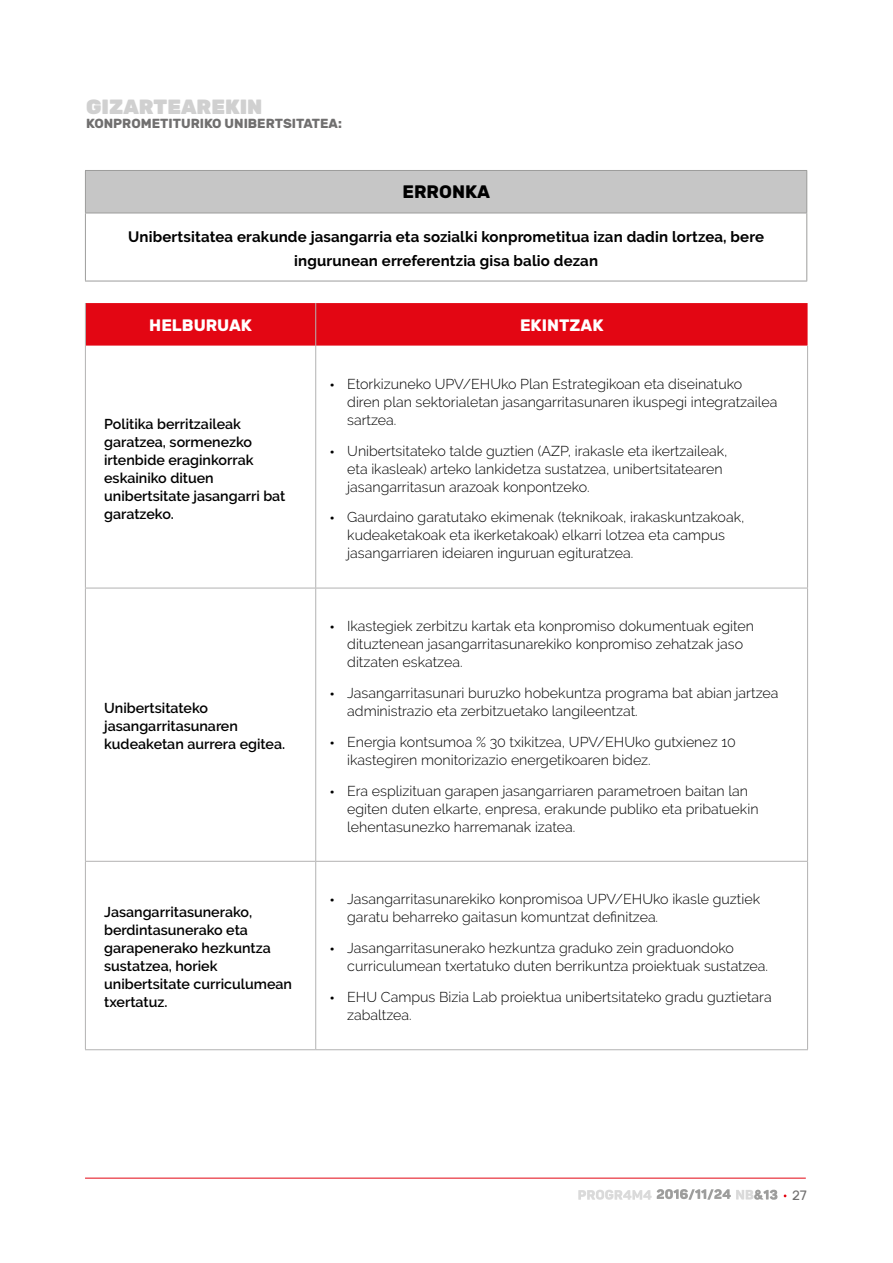
<style>
.page{position:relative;width:893px;height:1263px;background:#fff}
.page>*{position:absolute;margin:0;border:0;box-sizing:border-box;transform-origin:0 0}
.t1{font:900 20.55px "Rubik";color:#d0d0d0}
.t2{font:700 18px "Rubik";color:#000}
.t3{font:700 16.5px "Rubik";color:#fff}
.t4{font:700 15px/24px "Raleway";letter-spacing:.01em;color:#000;text-align:center}
.t5{font:300 14.25px/18px "Raleway";color:#000}
.t6{font:600 14.25px/18px "Raleway";color:#000}
.t7{font:13.5px "Rubik";color:#706f6f}
.t8{font:700 13.05px "Rubik";color:#706f6f}
.s1{font-family:"EHU Sans";font-size:13.5px}
</style>
<div class="page">
<hr style="left:85px;top:1178px;width:721px;height:1px;background:#e30613">
<svg style="left:578px;top:1189px;width:199px;height:11px"></svg>
<div style="left:85px;top:170px;width:722px;height:43px;background:#c6c6c6"></div>
<hr style="left:85px;top:170px;width:722px;height:1px;background:#9d9d9c">
<hr style="left:85px;top:171px;width:1px;height:42px;background:#9d9d9c">
<hr style="left:806px;top:171px;width:1px;height:42px;background:#9d9d9c">
<hr style="left:85px;top:213px;width:722px;height:1px;background:#9d9d9c">
<hr style="left:85px;top:213px;width:1px;height:68px;background:#9d9d9c">
<hr style="left:806px;top:213px;width:1px;height:68px;background:#9d9d9c">
<hr style="left:85px;top:281px;width:722px;height:1px;background:#9d9d9c">
<div style="left:86px;top:303px;width:722px;height:43px;background:#e30613"></div>
<hr style="left:85px;top:303px;width:1px;height:43px;background:#b3b2b2">
<hr style="left:315px;top:303px;width:1px;height:43px;background:#b3b2b2">
<hr style="left:85px;top:346px;width:1px;height:242px;background:#b3b2b2">
<hr style="left:315px;top:346px;width:1px;height:242px;background:#b3b2b2">
<hr style="left:807px;top:346px;width:1px;height:242px;background:#b3b2b2">
<hr style="left:85px;top:588px;width:231px;height:1px;background:#b3b2b2">
<hr style="left:85px;top:588px;width:1px;height:273px;background:#b3b2b2">
<hr style="left:316px;top:588px;width:492px;height:1px;background:#b3b2b2">
<hr style="left:315px;top:588px;width:1px;height:273px;background:#b3b2b2">
<hr style="left:807px;top:588px;width:1px;height:273px;background:#b3b2b2">
<hr style="left:85px;top:861px;width:231px;height:1px;background:#b3b2b2">
<hr style="left:85px;top:862px;width:1px;height:187px;background:#b3b2b2">
<hr style="left:316px;top:861px;width:492px;height:1px;background:#b3b2b2">
<hr style="left:315px;top:862px;width:1px;height:187px;background:#b3b2b2">
<hr style="left:807px;top:862px;width:1px;height:187px;background:#b3b2b2">
<hr style="left:85px;top:1049px;width:231px;height:1px;background:#b3b2b2">
<hr style="left:316px;top:1049px;width:492px;height:1px;background:#b3b2b2">
<h1 class="t1" style="left:86px;top:95px;width:178px">GIZARTEAREKIN</h1>
<p class="t8" style="left:86px;top:115px;width:257px">KONPROMETITURIKO UNIBERTSITATEA:</p>
<p class="t2" style="left:402px;top:182px;width:89px">ERRONKA</p>
<p class="t4" style="left:128px;top:225px;width:637px">Unibertsitatea erakunde jasangarria eta sozialki konprometitua izan dadin lortzea, bere ingurunean erreferentzia gisa balio dezan</p>
<p class="t3" style="left:149px;top:315px;width:104px">HELBURUAK</p>
<p class="t3" style="left:520px;top:315px;width:85px">EKINTZAK</p>
<p class="t6" style="left:104px;top:414px;width:183px">Politika berritzaileak garatzea, sormenezko irtenbide eraginkorrak eskainiko dituen unibertsitate jasangarri bat garatzeko.</p>
<p class="t6" style="left:104px;top:699px;width:182px">Unibertsitateko jasangarritasunaren kudeaketan aurrera egitea.</p>
<p class="t6" style="left:104px;top:903px;width:189px">Jasangarritasunerako, berdintasunerako eta garapenerako hezkuntza sustatzea, horiek unibertsitate curriculumean txertatuz.</p>
<p class="t5" style="left:347px;top:375px;width:432px;text-indent:-17px"><span class="s1">•</span> Etorkizuneko UPV/EHUko Plan Estrategikoan eta diseinatuko diren plan sektorialetan jasangarritasunaren ikuspegi integratzailea sartzea.</p>
<p class="t5" style="left:347px;top:441px;width:382px;text-indent:-17px"><span class="s1">•</span> Unibertsitateko talde guztien (AZP, irakasle eta ikertzaileak, eta ikasleak) arteko lankidetza sustatzea, unibertsitatearen jasangarritasun arazoak konpontzeko.</p>
<p class="t5" style="left:347px;top:508px;width:399px;text-indent:-17px"><span class="s1">•</span> Gaurdaino garatutako ekimenak (teknikoak, irakaskuntzakoak, kudeaketakoak eta ikerketakoak) elkarri lotzea eta campus jasangarriaren ideiaren inguruan egituratzea.</p>
<p class="t5" style="left:347px;top:617px;width:408px;text-indent:-17px"><span class="s1">•</span> Ikastegiek zerbitzu kartak eta konpromiso dokumentuak egiten dituztenean jasangarritasunarekiko konpromiso zehatzak jaso ditzaten eskatzea.</p>
<p class="t5" style="left:347px;top:684px;width:433px;text-indent:-17px"><span class="s1">•</span> Jasangarritasunari buruzko hobekuntza programa bat abian jartzea administrazio eta zerbitzuetako langileentzat.</p>
<p class="t5" style="left:347px;top:733px;width:390px;text-indent:-17px"><span class="s1">•</span> Energia kontsumoa % 30 txikitzea, UPV/EHUko gutxienez 10 ikastegiren monitorizazio energetikoaren bidez.</p>
<p class="t5" style="left:347px;top:781px;width:413px;text-indent:-17px"><span class="s1">•</span> Era esplizituan garapen jasangarriaren parametroen baitan lan egiten duten elkarte, enpresa, erakunde publiko eta pribatuekin lehentasunezko harremanak izatea.</p>
<p class="t5" style="left:347px;top:890px;width:414px;text-indent:-17px"><span class="s1">•</span> Jasangarritasunarekiko konpromisoa UPV/EHUko ikasle guztiek garatu beharreko gaitasun komuntzat definitzea.</p>
<p class="t5" style="left:347px;top:939px;width:422px;text-indent:-17px"><span class="s1">•</span> Jasangarritasunerako hezkuntza graduko zein graduondoko curriculumean txertatuko duten berrikuntza proiektuak sustatzea.</p>
<p class="t5" style="left:347px;top:988px;width:426px;text-indent:-17px"><span class="s1">•</span> EHU Campus Bizia Lab proiektua unibertsitateko gradu guztietara zabaltzea.</p>
<p class="t7" style="left:792px;top:1188px;width:16px">27</p>
</div>
